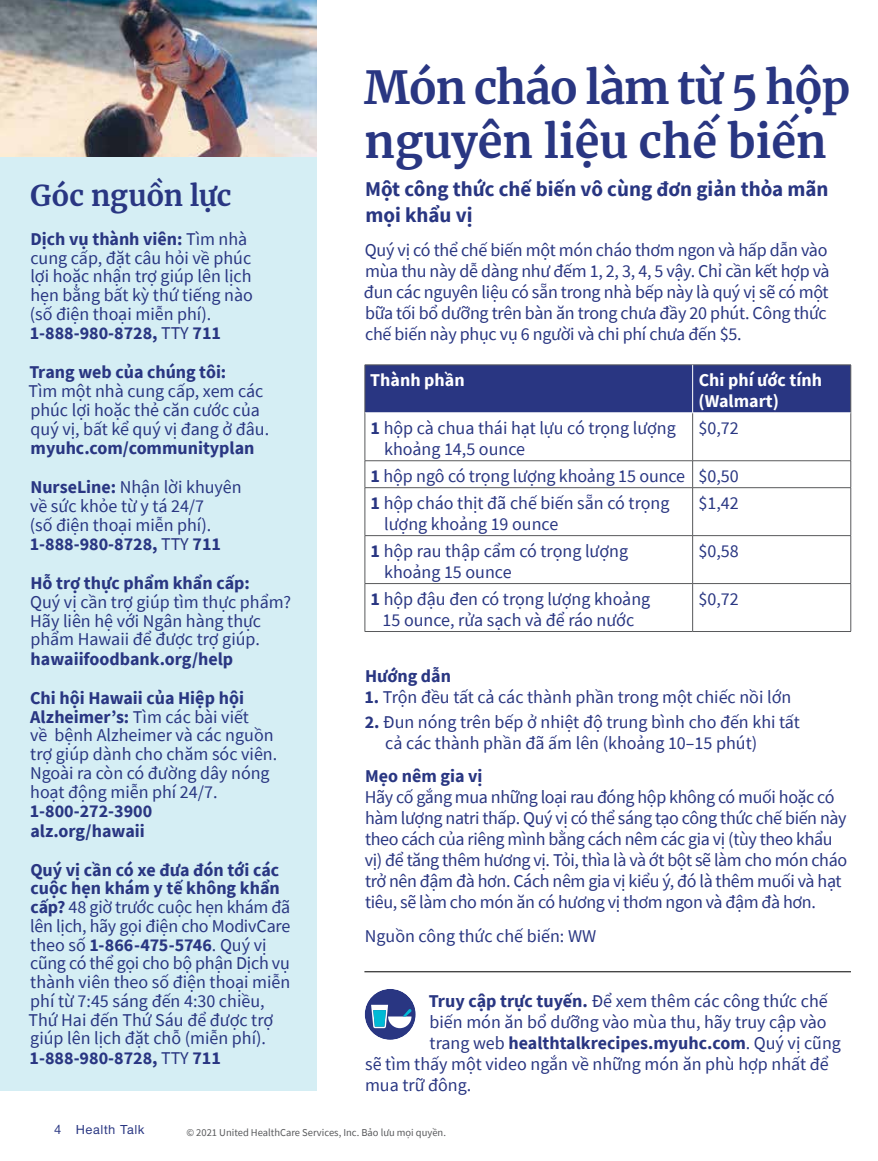
<style>
.page{position:relative;width:878px;height:1161px;background:#fff}
.page>*{position:absolute;margin:0;border:0;box-sizing:border-box;transform-origin:0 0}
.t1{font:700 45px/54px "Merriweather";color:#293682}
.t2{font:700 28.5px "Merriweather";letter-spacing:-.01em;color:#293682}
.t3{font:700 21px/25.2px "Source Sans Pro";color:#293682}
.t4{font:18px/18.9px "Source Sans Pro";color:#293682}
.t5{font:18px/21px "Source Sans Pro";letter-spacing:-.02em;color:#293682}
.t6{font:700 18px/39px "Source Sans Pro";color:#293682}
.t7{font:700 18px/21px "Source Sans Pro";color:#fff}
.t8{font:500 13.5px "UHC Sans";letter-spacing:.04em;color:#293682}
.t9{font:10.5px "Source Sans Pro";color:#58595b}
.s1{font-weight:700}
.s2{font-weight:400}
</style>
<div class="page">
<div style="left:0;top:54px;width:317px;height:1037px;background:#d5eef4"></div>
<div style="left:365px;top:366px;width:485px;height:47px;background:#293682"></div>
<hr style="left:364px;top:365px;width:328px;height:1px;background:#58595b">
<hr style="left:364px;top:365px;width:1px;height:48px;background:#58595b">
<hr style="left:692px;top:365px;width:158px;height:1px;background:#58595b">
<hr style="left:850px;top:365px;width:1px;height:48px;background:#58595b">
<hr style="left:364px;top:413px;width:1px;height:48px;background:#58595b">
<hr style="left:692px;top:413px;width:1px;height:48px;background:#58595b">
<hr style="left:850px;top:413px;width:1px;height:48px;background:#58595b">
<hr style="left:364px;top:460px;width:328px;height:1px;background:#58595b">
<svg style="left:364px;top:461px;width:1px;height:26px"></svg>
<hr style="left:692px;top:460px;width:158px;height:1px;background:#58595b">
<svg style="left:692px;top:461px;width:1px;height:26px"></svg>
<svg style="left:850px;top:461px;width:1px;height:27px"></svg>
<hr style="left:364px;top:487px;width:328px;height:1px;background:#58595b">
<hr style="left:364px;top:488px;width:1px;height:47px;background:#58595b">
<hr style="left:692px;top:487px;width:158px;height:1px;background:#58595b">
<hr style="left:692px;top:488px;width:1px;height:47px;background:#58595b">
<hr style="left:850px;top:488px;width:1px;height:47px;background:#58595b">
<hr style="left:364px;top:535px;width:328px;height:1px;background:#58595b">
<hr style="left:364px;top:536px;width:1px;height:47px;background:#58595b">
<hr style="left:692px;top:535px;width:158px;height:1px;background:#58595b">
<hr style="left:692px;top:536px;width:1px;height:47px;background:#58595b">
<hr style="left:850px;top:536px;width:1px;height:47px;background:#58595b">
<hr style="left:364px;top:583px;width:328px;height:1px;background:#58595b">
<hr style="left:364px;top:584px;width:1px;height:47px;background:#58595b">
<hr style="left:692px;top:583px;width:158px;height:1px;background:#58595b">
<hr style="left:692px;top:584px;width:1px;height:47px;background:#58595b">
<hr style="left:850px;top:584px;width:1px;height:47px;background:#58595b">
<hr style="left:364px;top:631px;width:328px;height:1px;background:#58595b">
<hr style="left:692px;top:631px;width:158px;height:1px;background:#58595b">
<hr style="left:692px;top:365px;width:1px;height:48px;background:#fff">
<hr style="left:692px;top:413px;width:158px;height:1px;background:#fff">
<hr style="left:364px;top:972px;width:486px;height:1px;background:#000">
<div style="left:364px;top:989px;width:52px;height:51px;background:#293682;border-radius:50%"></div>
<svg style="left:371px;top:1005px;width:40px;height:23px"></svg>
<img style="left:0;top:0;width:317px;height:157px">
<h2 class="t2" style="left:30px;top:176px;width:203px">Góc nguồn lực</h2>
<p class="t4" style="left:30px;top:229px;width:225px"><span class="s1">Dịch vụ thành viên:</span> Tìm nhà cung cấp, đặt câu hỏi về phúc lợi hoặc nhận trợ giúp lên lịch hẹn bằng bất kỳ thứ tiếng nào (số điện thoại miễn phí).<br><span class="s1">1-888-980-8728,</span> TTY <span class="s1">711</span></p>
<p class="t6" style="left:29px;top:353px;width:198px">Trang web của chúng tôi:</p>
<p class="t4" style="left:28px;top:382px;width:242px">Tìm một nhà cung cấp, xem các phúc lợi hoặc thẻ căn cước của quý vị, bất kể quý vị đang ở đâu.</p>
<p class="t6" style="left:30px;top:428px;width:226px">myuhc.com/communityplan<br>NurseLine: <span class="s2">Nhận lời khuyên</span></p>
<p class="t4" style="left:30px;top:496px;width:193px">về sức khỏe từ y tá 24/7 (số điện thoại miễn phí).<br><span class="s1">1-888-980-8728,</span> TTY <span class="s1">711</span></p>
<p class="t6" style="left:30px;top:563px;width:221px">Hỗ trợ thực phẩm khẩn cấp:</p>
<p class="t4" style="left:30px;top:592px;width:262px">Quý vị cần trợ giúp tìm thực phẩm?<br>Hãy liên hệ với Ngân hàng thực phẩm Hawaii để được trợ giúp.</p>
<p class="t6" style="left:30px;top:639px;width:215px">hawaiifoodbank.org/help<br>Chi hội Hawaii của Hiệp hội</p>
<p class="t4" style="left:30px;top:707px;width:249px"><span class="s1">Alzheimer’s:</span> Tìm các bài viết<br>về bệnh Alzheimer và các nguồn trợ giúp dành cho chăm sóc viên.<br>Ngoài ra còn có đường dây nóng hoạt động miễn phí 24/7.</p>
<p class="t6" style="left:30px;top:801px;width:124px;line-height:19.5px">1-800-272-3900 alz.org/hawaii</p>
<p class="t4" style="left:28px;top:860px;width:263px"><span class="s1">Quý vị cần có xe đưa đón tới các cuộc hẹn khám y tế không khẩn cấp?</span> 48 giờ trước cuộc hẹn khám đã lên lịch, hãy gọi điện cho ModivCare theo số <span class="s1">1-866-475-5746</span>. Quý vị cũng có thể gọi cho bộ phận Dịch vụ thành viên theo số điện thoại miễn phí từ 7:45 sáng đến 4:30 chiều,<br>Thứ Hai đến Thứ Sáu để được trợ giúp lên lịch đặt chỗ (miễn phí).<br><span class="s1">1-888-980-8728,</span> TTY <span class="s1">711</span></p>
<h1 class="t1" style="left:364px;top:59px;width:488px">Món cháo làm từ 5 hộp nguyên liệu chế biến</h1>
<p class="t3" style="left:365px;top:177px;width:465px">Một công thức chế biến vô cùng đơn giản thỏa mãn mọi khẩu vị</p>
<p class="t4" style="left:364px;top:240px;width:467px;line-height:21px">Quý vị có thể chế biến một món cháo thơm ngon và hấp dẫn vào mùa thu này dễ dàng như đếm 1, 2, 3, 4, 5 vậy. Chỉ cần kết hợp và đun các nguyên liệu có sẵn trong nhà bếp này là quý vị sẽ có một bữa tối bổ dưỡng trên bàn ăn trong chưa đầy 20 phút. Công thức chế biến này phục vụ 6 người và chi phí chưa đến $5.</p>
<p class="t7" style="left:370px;top:369px;width:96px">Thành phần</p>
<p class="t7" style="left:698px;top:369px;width:125px">Chi phí ước tính (Walmart)</p>
<p class="t4" style="left:384px;top:417px;width:293px;line-height:21px;text-indent:-14px"><span class="s1">1</span> hộp cà chua thái hạt lựu có trọng lượng khoảng 14,5 ounce</p>
<p class="t4" style="left:698px;top:418px;width:42px">$0,72</p>
<p class="t4" style="left:370px;top:462px;width:369px;line-height:27px"><span class="s1">1</span> hộp ngô có trọng lượng khoảng 15 ounce $0,50<br><span class="s1">1</span> hộp cháo thịt đã chế biến sẵn có trọng</p>
<p class="t4" style="left:384px;top:514px;width:176px">lượng khoảng 19 ounce</p>
<p class="t4" style="left:698px;top:493px;width:42px">$1,42</p>
<p class="t4" style="left:384px;top:540px;width:245px;line-height:21px;text-indent:-14px"><span class="s1">1</span> hộp rau thập cẩm có trọng lượng khoảng 15 ounce</p>
<p class="t4" style="left:698px;top:541px;width:42px">$0,58</p>
<p class="t4" style="left:370px;top:588px;width:281px;line-height:21px;text-align:center"><span class="s1">1</span> hộp đậu đen có trọng lượng khoảng<br>15 ounce, rửa sạch và để ráo nước</p>
<p class="t4" style="left:698px;top:589px;width:42px">$0,72</p>
<p class="t6" style="left:365px;top:657px;width:87px">Hướng dẫn</p>
<p class="t4" style="left:364px;top:688px;width:428px"><span class="s1">1.</span> Trộn đều tất cả các thành phần trong một chiếc nồi lớn</p>
<p class="t4" style="left:385px;top:711px;width:416px;line-height:21px;text-indent:-21px"><span class="s1">2.</span> Đun nóng trên bếp ở nhiệt độ trung bình cho đến khi tất cả các thành phần đã ấm lên (khoảng 10–15 phút)</p>
<p class="t6" style="left:365px;top:756px;width:119px">Mẹo nêm gia vị</p>
<p class="t5" style="left:365px;top:786px;width:484px">Hãy cố gắng mua những loại rau đóng hộp không có muối hoặc có hàm lượng natri thấp. Quý vị có thể sáng tạo công thức chế biến này theo cách của riêng mình bằng cách nêm các gia vị (tùy theo khẩu vị) để tăng thêm hương vị. Tỏi, thìa là và ớt bột sẽ làm cho món cháo trở nên đậm đà hơn. Cách nêm gia vị kiểu ý, đó là thêm muối và hạt tiêu, sẽ làm cho món ăn có hương vị thơm ngon và đậm đà hơn.</p>
<p class="t4" style="left:365px;top:927px;width:233px">Nguồn công thức chế biến: WW</p>
<p class="t4" style="left:428px;top:991px;width:400px"><span class="s1">Truy cập trực tuyến.</span> Để xem thêm các công thức chế</p>
<p class="t4" style="left:429px;top:1012px;width:398px">biến món ăn bổ dưỡng vào mùa thu, hãy truy cập vào</p>
<p class="t6" style="left:429px;top:1023px;width:413px"><span class="s2">trang web</span> healthtalkrecipes.myuhc.com<span class="s2">. Quý vị cũng</span></p>
<p class="t4" style="left:365px;top:1054px;width:465px">sẽ tìm thấy một video ngắn về những món ăn phù hợp nhất để</p>
<p class="t4" style="left:365px;top:1075px;width:108px">mua trữ đông.</p>
<p class="t8" style="left:54px;top:1120px;width:92px">4 Health Talk</p>
<p class="t9" style="left:186px;top:1126px;width:261px">© 2021 United HealthCare Services, Inc. Bảo lưu mọi quyền.</p>
</div>
